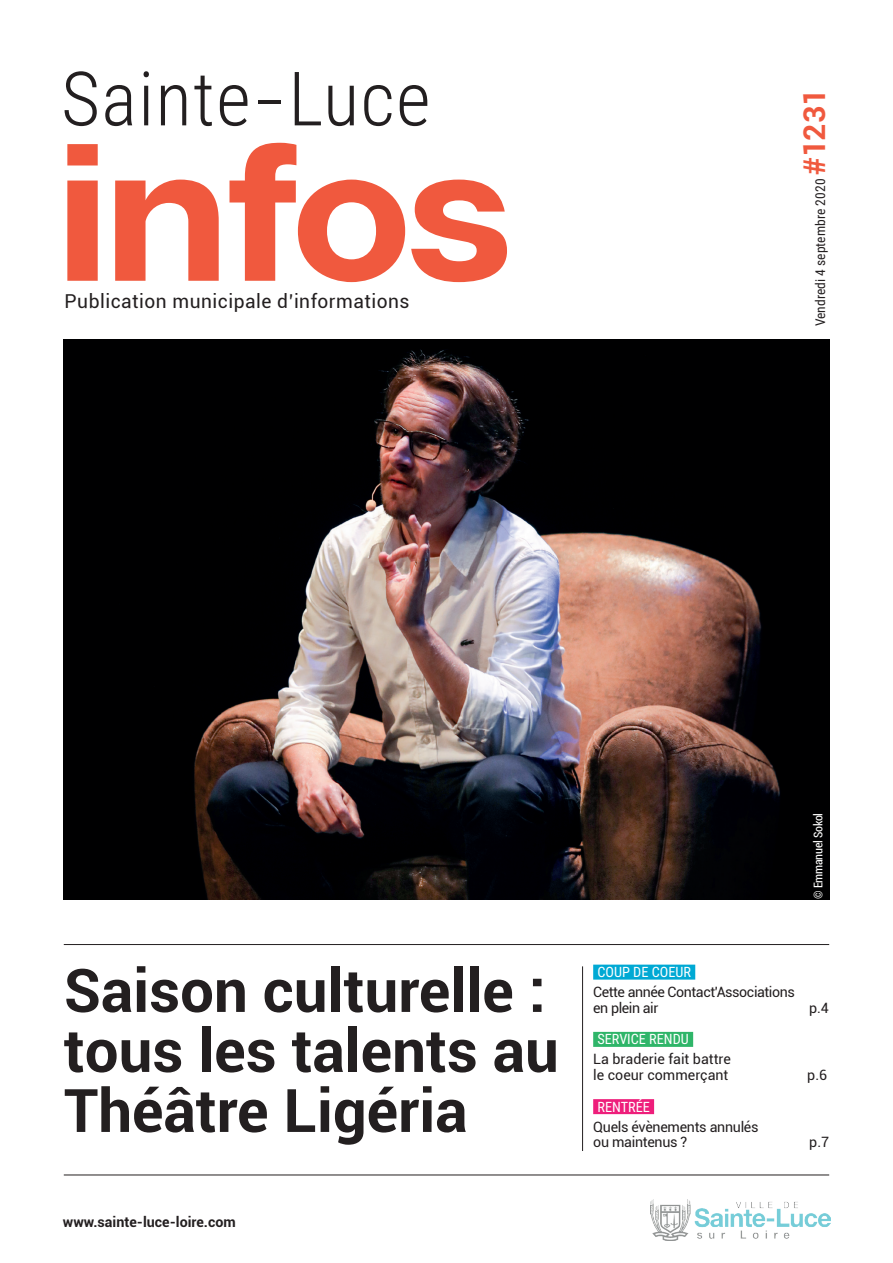
<style>
.page{position:relative;width:893px;height:1263px;background:#fff}
.page>*{position:absolute;margin:0;border:0;box-sizing:border-box;transform-origin:0 0}
.t1{font:300 75px "Roboto Condensed";letter-spacing:.02em;color:#231f20}
.t2{font:700 60px/60px "Roboto";color:#231f20}
.t3{font:700 30px "Roboto";color:#f0593e}
.t4{font:19.2px "Roboto";letter-spacing:.025em;color:#231f20}
.t5{font:14.25px/15.8px "Roboto";letter-spacing:-.02em;color:#231f20}
.t6{font:14.25px/15.8px "Roboto";color:#231f20}
.t7{font:14.25px "Roboto Condensed";color:#fff}
.t8{font:700 14.25px "Roboto";color:#231f20}
.t9{font:13.5px "Roboto Condensed";letter-spacing:.005em;color:#231f20}
.t10{font:condensed 12px "Roboto";letter-spacing:-.02em;color:#fff}
</style>
<div class="page">
<img style="left:651px;top:1199px;width:179px;height:41px">
<div style="left:593px;top:964px;width:102px;height:15px;background:#00a9d4"></div>
<div style="left:593px;top:1032px;width:100px;height:15px;background:#2fb569"></div>
<div style="left:593px;top:1099px;width:61px;height:15px;background:#ee1e7b"></div>
<hr style="left:64px;top:1175px;width:765px;height:1px;background:#231f20">
<hr style="left:582px;top:966px;width:1px;height:185px;background:#231f20">
<svg style="left:67px;top:143px;width:440px;height:139px"></svg>
<hr style="left:64px;top:944px;width:765px;height:1px;background:#231f20">
<img style="left:64px;top:339px;width:765px;height:561px">
<h1 class="t1" style="left:61px;top:46px;width:371px">Sainte-Luce</h1>
<h3 class="t4" style="left:65px;top:288px;width:346px">Publication municipale d’informations</h3>
<h3 class="t3" style="left:793px;top:175px;width:88px;rotate:-90deg">#1231</h3>
<p class="t9" style="left:811px;top:326px;width:149px;rotate:-90deg">Vendredi 4 septembre 2020</p>
<h2 class="t2" style="left:64px;top:958px;width:496px">Saison culturelle : tous les talents au<br>Théâtre Ligéria</h2>
<p class="t8" style="left:63px;top:1212px;width:174px">www.sainte-luce-loire.com</p>
<p class="t10" style="left:810px;top:899px;width:88px;rotate:-90deg">© Emmanuel Sokol</p>
<p class="t7" style="left:597px;top:962px;width:95px">COUP DE COEUR</p>
<p class="t5" style="left:593px;top:983px;width:203px">Cette année Contact'Associations en plein air</p>
<p class="t7" style="left:597px;top:1029px;width:93px">SERVICE RENDU</p>
<p class="t6" style="left:593px;top:1051px;width:139px">La braderie fait battre le coeur commerçant</p>
<p class="t7" style="left:597px;top:1096px;width:54px">RENTRÉE</p>
<p class="t5" style="left:593px;top:1118px;width:167px">Quels évènements annulés ou maintenus ?</p>
<p class="t5" style="left:809px;top:999px;width:21px">p.4</p>
<p class="t5" style="left:807px;top:1066px;width:21px">p.6</p>
<p class="t5" style="left:809px;top:1134px;width:21px">p.7</p>
</div>
